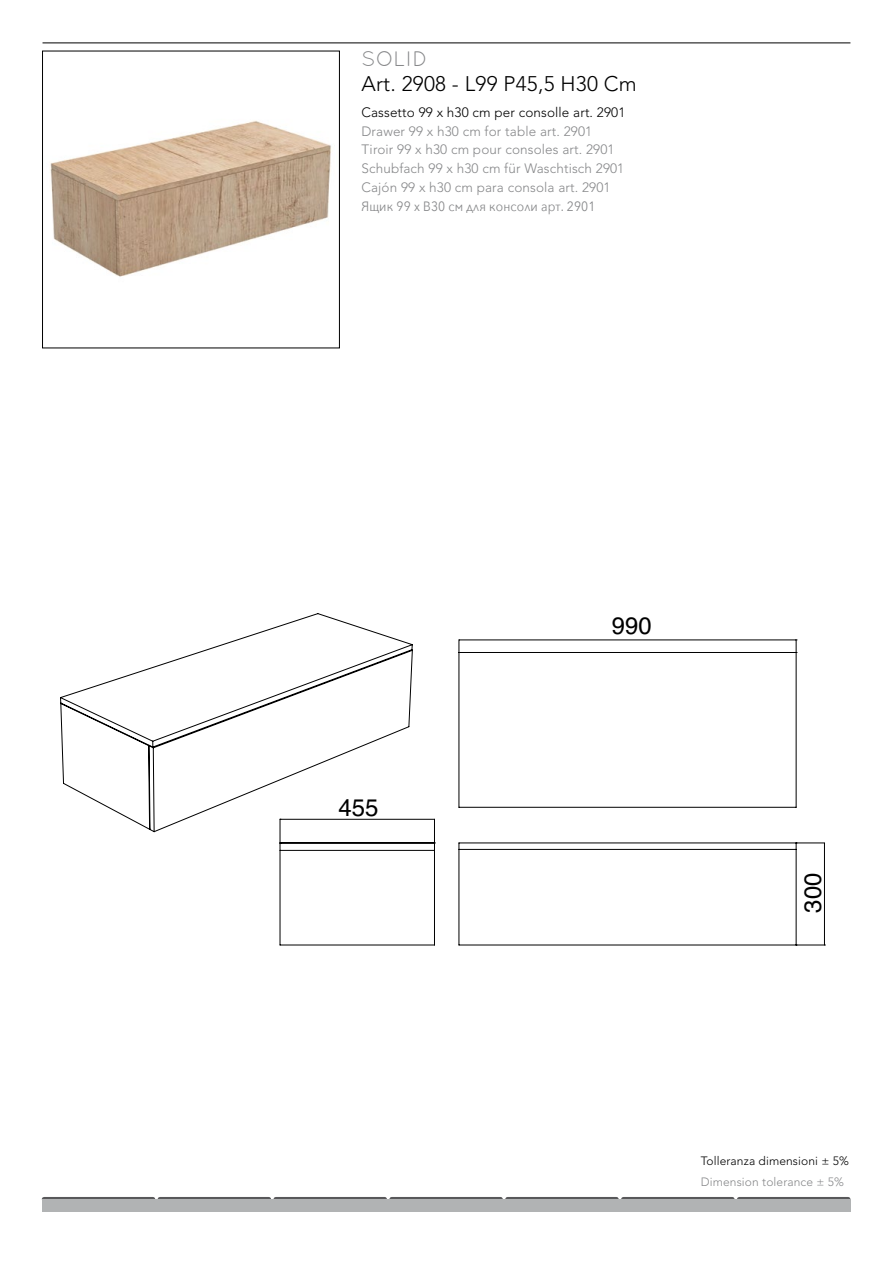
<style>
.page{position:relative;width:893px;height:1263px;background:#fff}
.page>*{position:absolute;margin:0;border:0;box-sizing:border-box;transform-origin:0 0}
.t1{font:24px "Helvetica";color:#000}
.t2{font:300 21px "Avenir";letter-spacing:.01em;color:#000}
.t3{font:21px "Quicksand";letter-spacing:.01em;color:#87888a}
.t4{font:300 13.5px/18.8px "Avenir";letter-spacing:.01em;color:#87888a}
.t5{font:300 13.5px "Avenir";letter-spacing:.01em;color:#000}
.t6{font:13.5px "Avenir Next";letter-spacing:.01em;color:#87888a;scale:.9 1}
.t7{font:300 12px "Avenir";letter-spacing:.01em;color:#000}
.t8{font:300 12px "Avenir";letter-spacing:.01em;color:#87888a}
</style>
<div class="page">
<svg style="left:796px;top:945px;width:29px;height:1px"></svg>
<svg style="left:60px;top:613px;width:765px;height:332px"></svg>
<hr style="left:43px;top:43px;width:807px;height:1px;background:#000">
<hr style="left:44px;top:1197px;width:109px;height:4px;background:#58585a">
<hr style="left:160px;top:1197px;width:109px;height:4px;background:#58585a">
<hr style="left:276px;top:1197px;width:109px;height:4px;background:#58585a">
<hr style="left:392px;top:1197px;width:109px;height:4px;background:#58585a">
<hr style="left:507px;top:1197px;width:109px;height:4px;background:#58585a">
<hr style="left:623px;top:1197px;width:109px;height:4px;background:#58585a">
<hr style="left:739px;top:1197px;width:109px;height:4px;background:#58585a">
<div style="left:42px;top:1199px;width:808px;height:13px;background:#b1b3b4"></div>
<img style="left:50px;top:120px;width:281px;height:157px">
<div style="left:42px;top:51px;width:298px;height:297px;border:1px solid #000"></div>
<h2 class="t3" style="left:361px;top:46px;width:68px">SOLID</h2>
<h2 class="t2" style="left:361px;top:71px;width:277px">Art. 2908 - L99 P45,5 H30 Cm</h2>
<p class="t5" style="left:361px;top:104px;width:265px">Cassetto 99 x h30 cm per consolle art. 2901</p>
<p class="t4" style="left:361px;top:122px;width:264px">Drawer 99 x h30 cm for table art. 2901<br>Tiroir 99 x h30 cm pour consoles art. 2901<br>Schubfach 99 x h30 cm für Waschtisch 2901<br>Cajón 99 x h30 cm para consola art. 2901</p>
<p class="t6" style="left:361px;top:195px;width:262px">Ящик 99 x В30 см для консоли арт. 2901</p>
<h1 class="t1" style="left:339px;top:789px;width:42px">455</h1>
<h1 class="t1" style="left:612px;top:607px;width:42px">990</h1>
<h1 class="t1" style="left:794px;top:913px;width:42px;rotate:-90deg">300</h1>
<p class="t7" style="left:701px;top:1154px;width:150px">Tolleranza dimensioni ± 5%</p>
<p class="t8" style="left:701px;top:1175px;width:145px">Dimension tolerance ± 5%</p>
</div>
